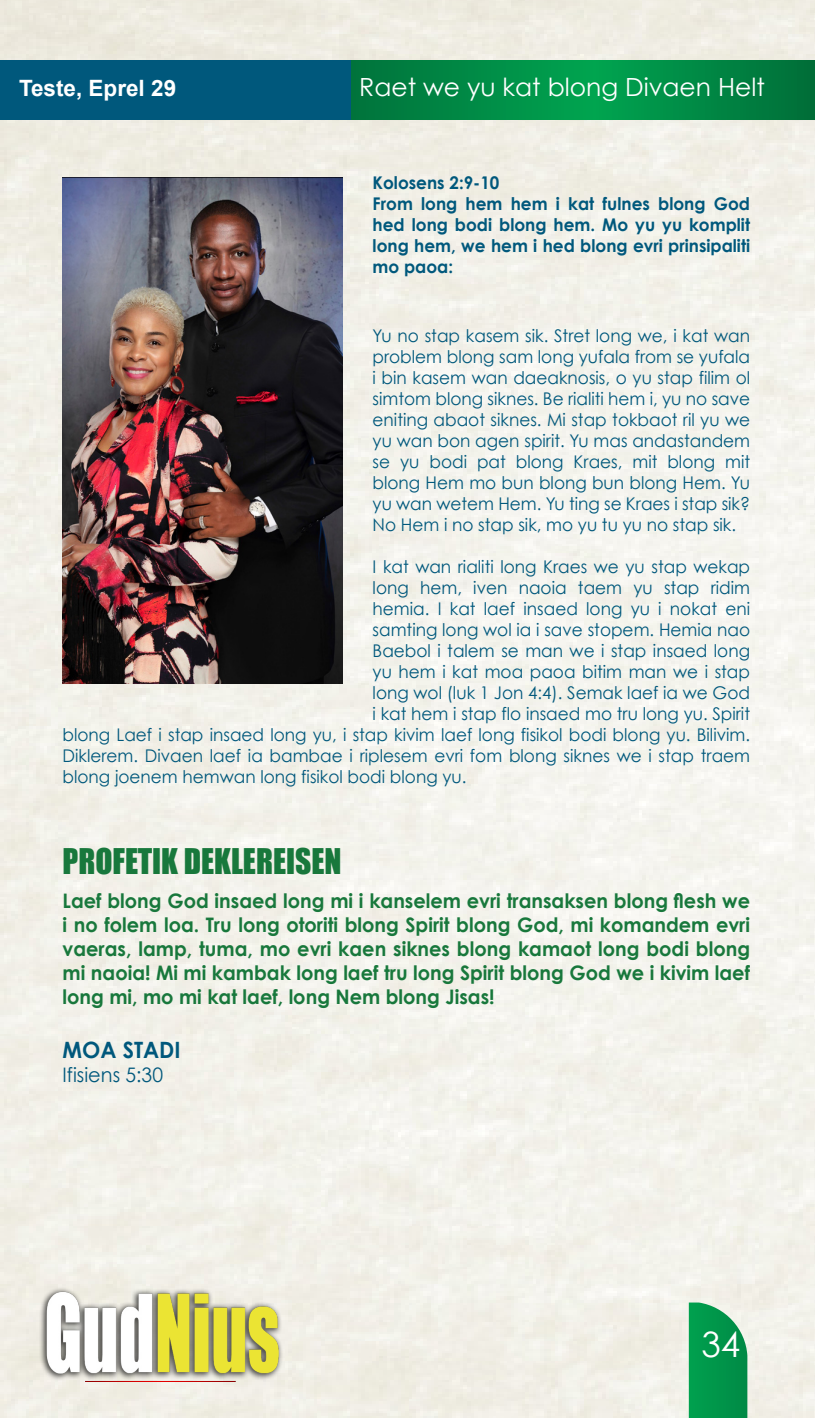
<style>
.page{position:relative;width:815px;height:1418px;background:#fff}
.page>*{position:absolute;margin:0;border:0;box-sizing:border-box;transform-origin:0 0}
.t1{font:35px "Century Gothic";color:#fff}
.t2{font:32.5px "Impact";color:#18783c}
.t3{font:25px "Century Gothic";color:#fff}
.t4{font:700 22.5px "Arial";color:#fff}
.t5{font:700 22.5px "Century Gothic";color:#00587c}
.t6{font:700 20px/24px "Century Gothic";color:#18783c;text-align:justify}
.t7{font:20px "Century Gothic";color:#00587c}
.t8{font:17.5px/21px "Century Gothic";color:#00587c;text-align:justify}
.t9{font:700 17.5px/21px "Century Gothic";color:#00587c;text-align:justify}
</style>
<div class="page">
<img style="left:0;top:0;width:815px;height:1417px">
<svg style="left:351px;top:60px;width:464px;height:60px;background:#008944"></svg>
<div style="left:0;top:60px;width:351px;height:60px;background:#00587c"></div>
<svg style="left:689px;top:1302px;width:58px;height:115px;background:#189f5a"></svg>
<img style="left:39px;top:1285px;width:246px;height:96px">
<img style="left:63px;top:177px;width:280px;height:506px">
<p class="t4" style="left:19px;top:74px;width:159px">Teste, Eprel 29</p>
<p class="t3" style="left:359px;top:72px;width:407px">Raet we yu kat blong Divaen Helt</p>
<p class="t9" style="left:373px;top:171px;width:128px">Kolosens 2:9-10</p>
<p class="t9" style="left:373px;top:192px;width:379px">From long hem hem i kat fulnes blong God hed long bodi blong hem. Mo yu yu komplit long hem, we hem i hed blong evri prinsipaliti mo paoa:</p>
<p class="t8" style="left:373px;top:325px;width:379px">Yu no stap kasem sik. Stret long we, i kat wan problem blong sam long yufala from se yufala i bin kasem wan daeaknosis, o yu stap filim ol simtom blong siknes. Be rialiti hem i, yu no save eniting abaot siknes. Mi stap tokbaot ril yu we yu wan bon agen spirit. Yu mas andastandem se yu bodi pat blong Kraes, mit blong mit blong Hem mo bun blong bun blong Hem. Yu yu wan wetem Hem. Yu ting se Kraes i stap sik?<br>No Hem i no stap sik, mo yu tu yu no stap sik.</p>
<p class="t8" style="left:373px;top:556px;width:379px">I kat wan rialiti long Kraes we yu stap wekap</p>
<p class="t8" style="left:373px;top:577px;width:379px">long hem, iven naoia taem yu stap ridim</p>
<p class="t8" style="left:373px;top:598px;width:379px">hemia. I kat laef insaed long yu i nokat eni</p>
<p class="t8" style="left:373px;top:619px;width:379px">samting long wol ia i save stopem. Hemia nao</p>
<p class="t8" style="left:373px;top:640px;width:379px">Baebol i talem se man we i stap insaed long</p>
<p class="t8" style="left:373px;top:661px;width:379px">yu hem i kat moa paoa bitim man we i stap</p>
<p class="t8" style="left:373px;top:682px;width:379px">long wol (luk 1 Jon 4:4). Semak laef ia we God</p>
<p class="t8" style="left:373px;top:703px;width:379px">i kat hem i stap flo insaed mo tru long yu. Spirit</p>
<p class="t8" style="left:63px;top:724px;width:689px">blong Laef i stap insaed long yu, i stap kivim laef long fisikol bodi blong yu. Bilivim.</p>
<p class="t8" style="left:63px;top:745px;width:689px">Diklerem. Divaen laef ia bambae i riplesem evri fom blong siknes we i stap traem</p>
<p class="t8" style="left:63px;top:766px;width:405px">blong joenem hemwan long fisikol bodi blong yu.</p>
<p class="t2" style="left:63px;top:836px;width:280px">PROFETIK DEKLEREISEN</p>
<p class="t6" style="left:63px;top:888px;width:689px">Laef blong God insaed long mi i kanselem evri transaksen blong flesh we i no folem loa. Tru long otoriti blong Spirit blong God, mi komandem evri vaeras, lamp, tuma, mo evri kaen siknes blong kamaot long bodi blong mi naoia! Mi mi kambak long laef tru long Spirit blong God we i kivim laef long mi, mo mi kat laef, long Nem blong Jisas!</p>
<p class="t5" style="left:63px;top:1033px;width:120px">MOA STADI</p>
<p class="t7" style="left:63px;top:1062px;width:102px">Ifisiens 5:30</p>
<h1 class="t1" style="left:701px;top:1322px;width:40px">34</h1>
</div>
